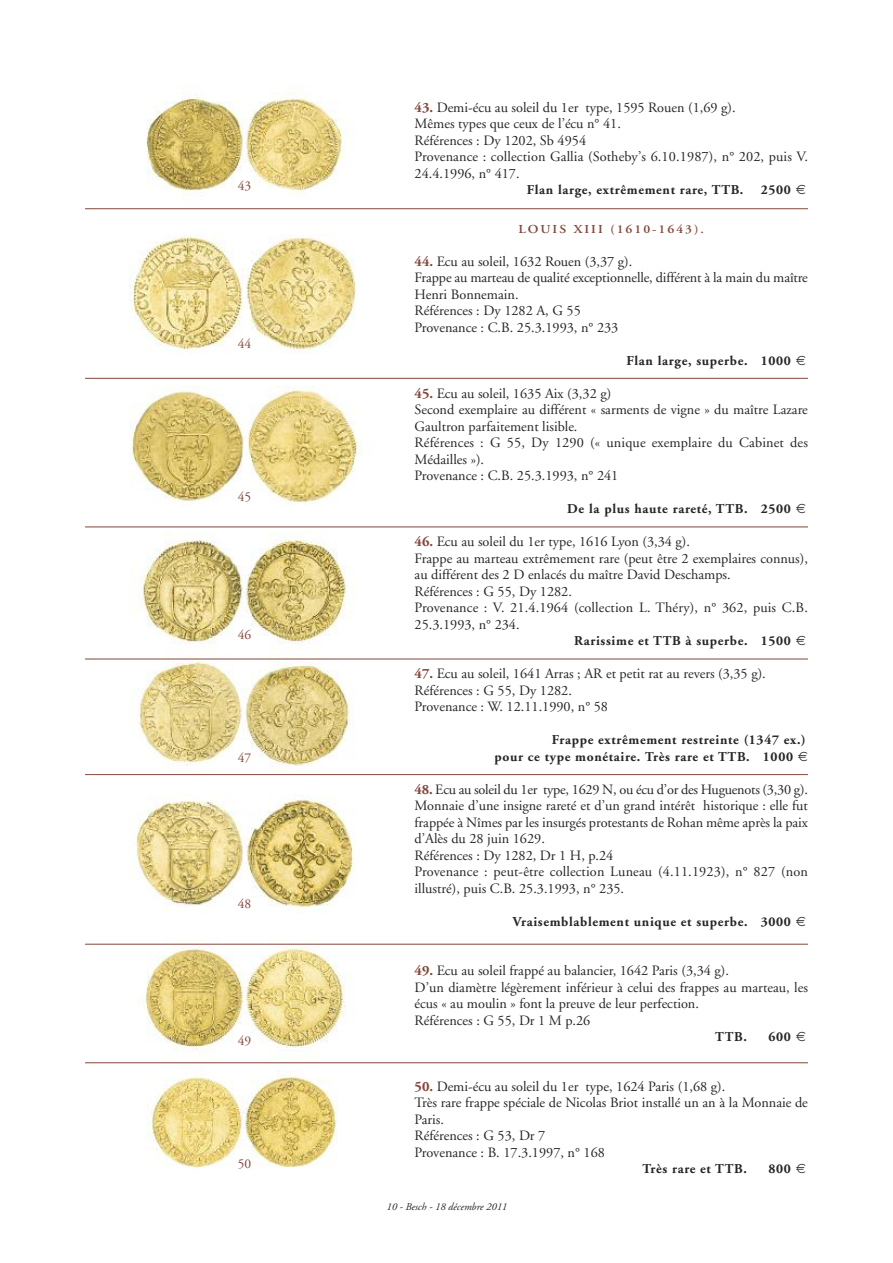
<style>
.page{position:relative;width:893px;height:1263px;background:#fff}
.page>*{position:absolute;margin:0;border:0;box-sizing:border-box;transform-origin:0 0}
.t1{font:14.25px/16.5px "Adobe Garamond";color:#272627}
.t2{font:700 13.5px/16.5px "Adobe Garamond";letter-spacing:.05em;color:#272627}
.t3{font:13.5px "Adobe Garamond";color:#83453a}
.t4{font:600 12.15px "Adobe Garamond";letter-spacing:.15em;color:#83453a;scale:1.11 1}
.t5{font:italic 10.5px "Adobe Garamond";color:#272627}
.s1{font-weight:700;color:#83453a}
</style>
<div class="page">
<img style="left:146px;top:85px;width:204px;height:109px">
<img style="left:130px;top:234px;width:226px;height:118px">
<img style="left:130px;top:387px;width:230px;height:117px">
<img style="left:138px;top:531px;width:213px;height:117px">
<img style="left:96px;top:654px;width:297px;height:117px">
<img style="left:135px;top:794px;width:220px;height:117px">
<img style="left:96px;top:939px;width:297px;height:117px">
<img style="left:96px;top:1063px;width:297px;height:105px">
<hr style="left:85px;top:208px;width:723px;height:1px;background:#83453a">
<hr style="left:85px;top:378px;width:723px;height:1px;background:#83453a">
<hr style="left:85px;top:526px;width:723px;height:1px;background:#83453a">
<hr style="left:85px;top:659px;width:723px;height:1px;background:#83453a">
<hr style="left:85px;top:774px;width:723px;height:1px;background:#83453a">
<hr style="left:85px;top:944px;width:723px;height:1px;background:#83453a">
<hr style="left:85px;top:1062px;width:723px;height:1px;background:#83453a">
<p class="t3" style="left:238px;top:180px;width:15px">43</p>
<p class="t3" style="left:238px;top:338px;width:15px">44</p>
<p class="t3" style="left:238px;top:491px;width:15px">45</p>
<p class="t3" style="left:238px;top:630px;width:15px">46</p>
<p class="t3" style="left:238px;top:752px;width:15px">47</p>
<p class="t3" style="left:238px;top:898px;width:15px">48</p>
<p class="t3" style="left:238px;top:1036px;width:15px">49</p>
<p class="t3" style="left:238px;top:1158px;width:15px">50</p>
<p class="t1" style="left:415px;top:100px;width:395px"><span class="s1">43.</span> Demi-écu au soleil du 1er type, 1595 Rouen (1,69 g).<br>Mêmes types que ceux de l’écu n° 41.<br>Références : Dy 1202, Sb 4954<br>Provenance : collection Gallia (Sotheby’s 6.10.1987), n° 202, puis V.<br>24.4.1996, n° 417.</p>
<p class="t2" style="left:527px;top:183px;width:218px">Flan large, extrêmement rare, TTB.</p>
<p class="t2" style="left:761px;top:183px;width:32px">2500</p>
<p class="t4" style="left:518px;top:224px;width:169px">LOUIS XIII (1610-1643).</p>
<p class="t1" style="left:415px;top:254px;width:395px"><span class="s1">44.</span> Ecu au soleil, 1632 Rouen (3,37 g).<br>Frappe au marteau de qualité exceptionnelle, différent à la main du maître Henri Bonnemain.<br>Références : Dy 1282 A, G 55<br>Provenance : C.B. 25.3.1993, n° 233</p>
<p class="t2" style="left:626px;top:353px;width:166px">Flan large, superbe. 1000</p>
<p class="t1" style="left:415px;top:386px;width:395px"><span class="s1">45.</span> Ecu au soleil, 1635 Aix (3,32 g)<br>Second exemplaire au différent « sarments de vigne » du maître Lazare Gaultron parfaitement lisible.<br>Références : G 55, Dy 1290 (« unique exemplaire du Cabinet des Médailles »).<br>Provenance : C.B. 25.3.1993, n° 241</p>
<p class="t2" style="left:567px;top:502px;width:225px">De la plus haute rareté, TTB. 2500</p>
<p class="t1" style="left:415px;top:535px;width:395px"><span class="s1">46.</span> Ecu au soleil du 1er type, 1616 Lyon (3,34 g).<br>Frappe au marteau extrêmement rare (peut être 2 exemplaires connus), au différent des 2 D enlacés du maître David Deschamps.<br>Références : G 55, Dy 1282.<br>Provenance : V. 21.4.1964 (collection L. Théry), n° 362, puis C.B.<br>25.3.1993, n° 234.</p>
<p class="t2" style="left:574px;top:634px;width:218px">Rarissime et TTB à superbe. 1500</p>
<p class="t1" style="left:415px;top:667px;width:353px"><span class="s1">47.</span> Ecu au soleil, 1641 Arras ; AR et petit rat au revers (3,35 g).<br>Références : G 55, Dy 1282.<br>Provenance : W. 12.11.1990, n° 58</p>
<p class="t2" style="left:494px;top:733px;width:313px;text-indent:57px">Frappe extrêmement restreinte (1347 ex.) pour ce type monétaire. Très rare et TTB. 1000</p>
<p class="t1" style="left:415px;top:782px;width:395px"><span class="s1">48.</span> Ecu au soleil du 1er type, 1629 N, ou écu d’or des Huguenots (3,30 g).<br>Monnaie d’une insigne rareté et d’un grand intérêt historique : elle fut frappée à Nîmes par les insurgés protestants de Rohan même après la paix d’Alès du 28 juin 1629.<br>Références : Dy 1282, Dr 1 H, p.24<br>Provenance : peut-être collection Luneau (4.11.1923), n° 827 (non illustré), puis C.B. 25.3.1993, n° 235.</p>
<p class="t2" style="left:513px;top:914px;width:279px">Vraisemblablement unique et superbe. 3000</p>
<p class="t1" style="left:415px;top:964px;width:395px"><span class="s1">49.</span> Ecu au soleil frappé au balancier, 1642 Paris (3,34 g).<br>D’un diamètre légèrement inférieur à celui des frappes au marteau, les écus « au moulin » font la preuve de leur perfection.<br>Références : G 55, Dr 1 M p.26</p>
<p class="t2" style="left:715px;top:1030px;width:33px">TTB.</p>
<p class="t2" style="left:768px;top:1030px;width:24px">600</p>
<p class="t1" style="left:415px;top:1079px;width:395px"><span class="s1">50.</span> Demi-écu au soleil du 1er type, 1624 Paris (1,68 g).<br>Très rare frappe spéciale de Nicolas Briot installé un an à la Monnaie de Paris.<br>Références : G 53, Dr 7<br>Provenance : B. 17.3.1997, n° 168</p>
<p class="t2" style="left:642px;top:1162px;width:106px">Très rare et TTB.</p>
<p class="t2" style="left:768px;top:1162px;width:24px">800</p>
<p class="t5" style="left:386px;top:1202px;width:122px">10 - Besch - 18 décembre 2011</p>
</div>
